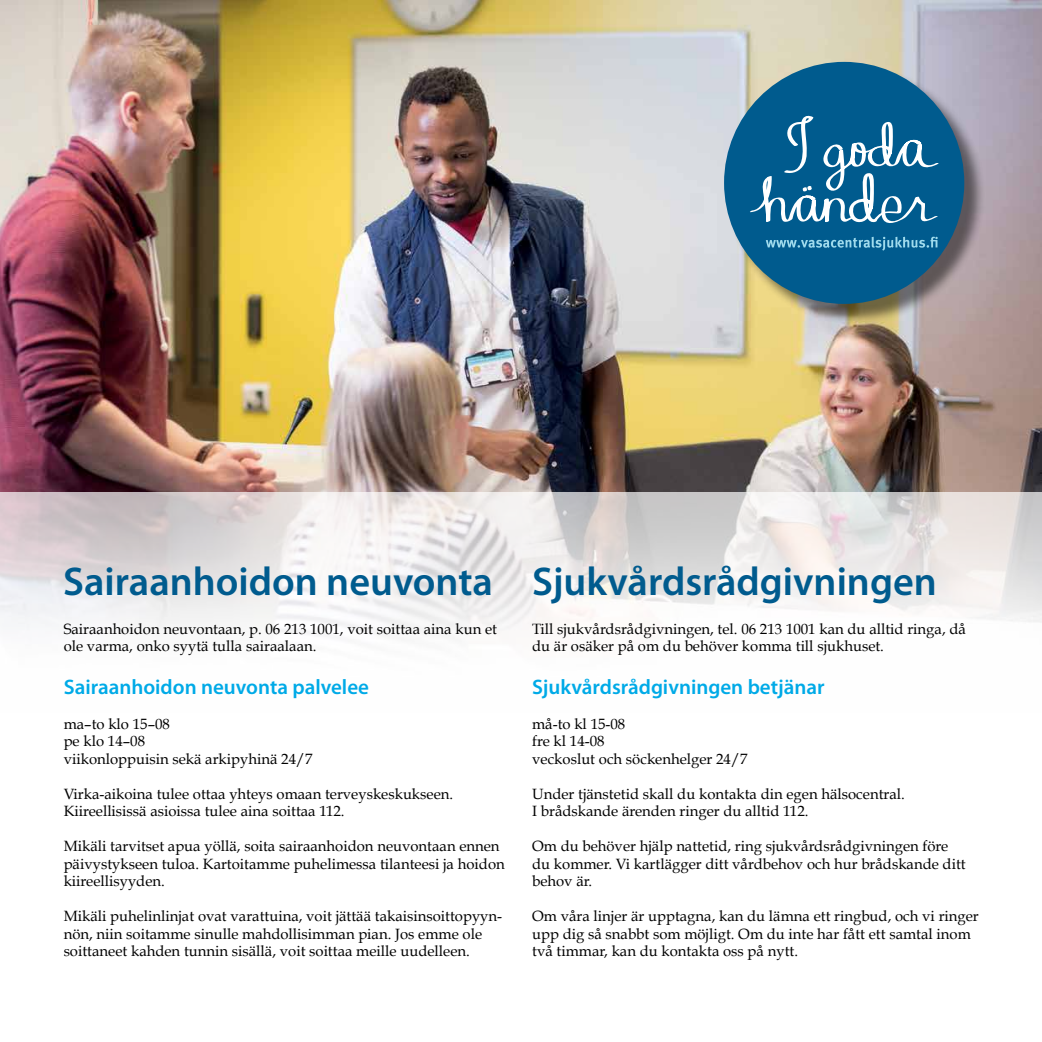
<style>
.page{position:relative;width:1042px;height:1042px;background:#fff}
.page>*{position:absolute;margin:0;border:0;box-sizing:border-box;transform-origin:0 0}
.t1{font:600 40.25px "Myriad Pro";color:#005b8e}
.t2{font:600 21px "Myriad Pro";color:#00aae7}
.t3{font:14.88px/17.5px "Book Antiqua";color:#000}
</style>
<div class="page">
<img style="left:0;top:0;width:1042px;height:492px">
<svg style="left:0;top:492px;width:1042px;height:142px"></svg>
<div style="left:727px;top:64px;width:259px;height:261px;background:#000;opacity:.5"></div>
<div style="left:724px;top:62px;width:240px;height:242px;background:#005b8e;border-radius:50%"></div>
<svg style="left:750px;top:115px;width:189px;height:108px"></svg>
<svg style="left:766px;top:237px;width:171px;height:14px"></svg>
<h1 class="t1" style="left:63px;top:556px;width:431px">Sairaanhoidon neuvonta</h1>
<p class="t3" style="left:64px;top:620px;width:435px">Sairaanhoidon neuvontaan, p. 06 213 1001, voit soittaa aina kun et ole varma, onko syytä tulla sairaalaan.</p>
<h2 class="t2" style="left:64px;top:673px;width:307px">Sairaanhoidon neuvonta palvelee</h2>
<p class="t3" style="left:64px;top:715px;width:250px">ma–to klo 15–08<br>pe klo 14–08<br>viikonloppuisin sekä arkipyhinä 24/7</p>
<p class="t3" style="left:64px;top:785px;width:391px">Virka-aikoina tulee ottaa yhteys omaan terveyskeskukseen.<br>Kiireellisissä asioissa tulee aina soittaa 112.</p>
<p class="t3" style="left:64px;top:837px;width:443px">Mikäli tarvitset apua yöllä, soita sairaanhoidon neuvontaan ennen päivystykseen tuloa. Kartoitamme puhelimessa tilanteesi ja hoidon kiireellisyyden.</p>
<p class="t3" style="left:64px;top:907px;width:440px">Mikäli puhelinlinjat ovat varattuina, voit jättää takaisinsoittopyyn&shy;nön, niin soitamme sinulle mahdollisimman pian. Jos emme ole soittaneet kahden tunnin sisällä, voit soittaa meille uudelleen.</p>
<h1 class="t1" style="left:532px;top:556px;width:406px">Sjukvårdsrådgivningen</h1>
<p class="t3" style="left:532px;top:620px;width:435px">Till sjukvårdsrådgivningen, tel. 06 213 1001 kan du alltid ringa, då du är osäker på om du behöver komma till sjukhuset.</p>
<h2 class="t2" style="left:532px;top:673px;width:294px">Sjukvårdsrådgivningen betjänar</h2>
<p class="t3" style="left:532px;top:715px;width:217px">må-to kl 15-08<br>fre kl 14-08<br>veckoslut och söckenhelger 24/7</p>
<p class="t3" style="left:532px;top:785px;width:374px">Under tjänstetid skall du kontakta din egen hälsocentral.<br>I brådskande ärenden ringer du alltid 112.</p>
<p class="t3" style="left:532px;top:837px;width:435px">Om du behöver hjälp nattetid, ring sjukvårdsrådgivningen före du kommer. Vi kartlägger ditt vårdbehov och hur brådskande ditt behov är.</p>
<p class="t3" style="left:532px;top:907px;width:448px">Om våra linjer är upptagna, kan du lämna ett ringbud, och vi ringer upp dig så snabbt som möjligt. Om du inte har fått ett samtal inom två timmar, kan du kontakta oss på nytt.</p>
</div>
